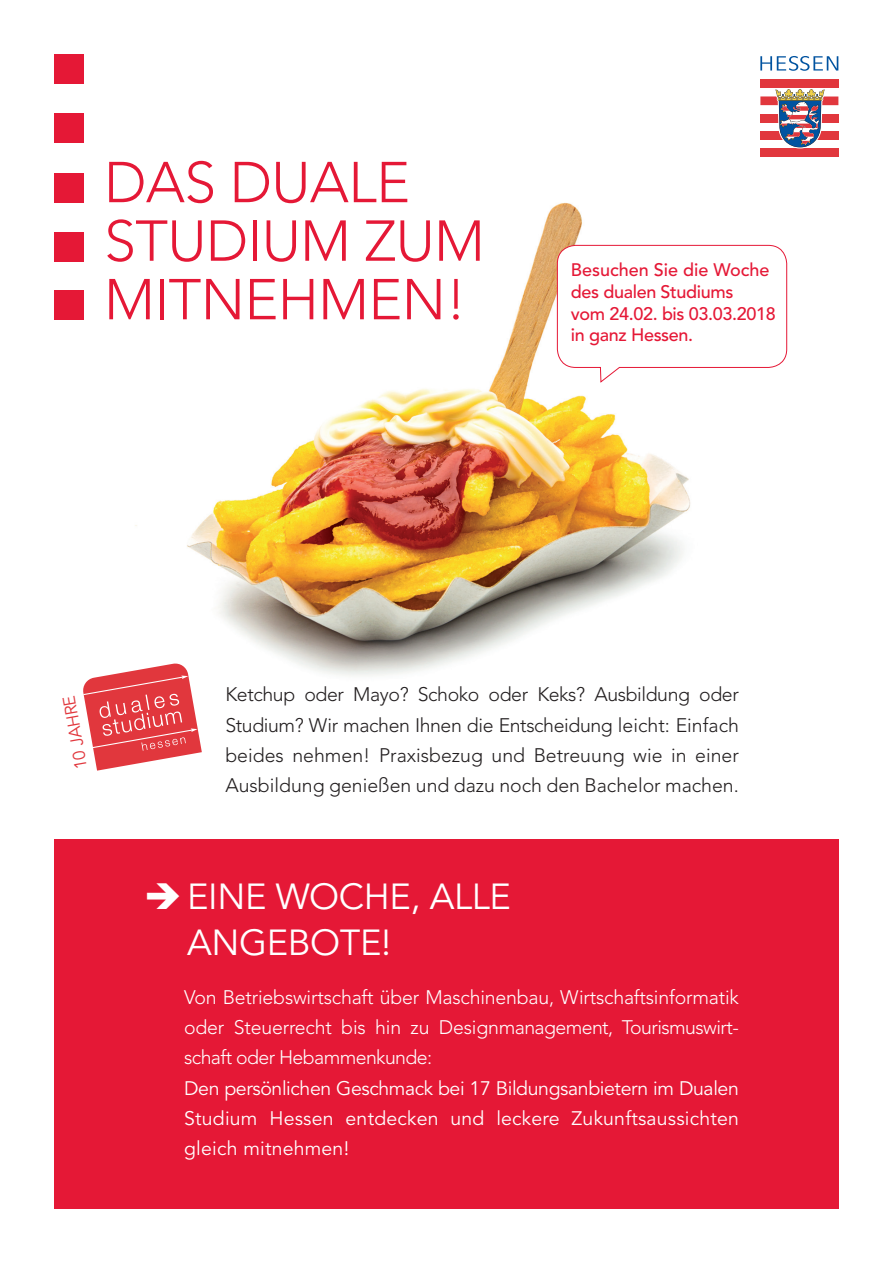
<style>
.page{position:relative;width:893px;height:1263px;background:#fff}
.page>*{position:absolute;margin:0;border:0;box-sizing:border-box;transform-origin:0 0}
.t1{font:300 57px/58.5px "Avenir LT Std";letter-spacing:-.01em;color:#e51836}
.t2{font:36px/45.5px "Avenir LT Std";letter-spacing:-.01em;color:#fff}
.t3{font:300 19.5px/30.3px "Avenir LT Std";color:#231f20;text-align:justify}
.t4{font:300 19.5px/30.3px "Avenir LT Std";letter-spacing:-.03em;color:#fff;text-align:justify}
.t5{font:19.5px/30.3px "Avenir LT Std";letter-spacing:.01em;color:#fff;text-align:justify}
.t6{font:500 18px/21.6px "Avenir LT Std";letter-spacing:-.02em;color:#e51836}
.t7{font:17.1px "Avenir LT Std";color:#e1373d}
</style>
<div class="page">
<img style="left:77px;top:105px;width:755px;height:571px">
<div style="left:54px;top:840px;width:785px;height:369px;background:#e51836"></div>
<div style="left:54px;top:54px;width:30px;height:30px;background:#e51836"></div>
<div style="left:54px;top:114px;width:30px;height:29px;background:#e51836"></div>
<div style="left:54px;top:173px;width:30px;height:30px;background:#e51836"></div>
<div style="left:54px;top:233px;width:30px;height:29px;background:#e51836"></div>
<div style="left:54px;top:290px;width:30px;height:30px;background:#e51836"></div>
<div style="left:760px;top:79px;width:78px;height:9px;background:#e1373d"></div>
<div style="left:760px;top:96px;width:78px;height:9px;background:#e1373d"></div>
<div style="left:760px;top:114px;width:78px;height:9px;background:#e1373d"></div>
<div style="left:760px;top:131px;width:78px;height:9px;background:#e1373d"></div>
<div style="left:760px;top:148px;width:78px;height:9px;background:#e1373d"></div>
<svg style="left:774px;top:89px;width:52px;height:59px"></svg>
<svg style="left:760px;top:56px;width:78px;height:15px"></svg>
<svg style="left:82px;top:662px;width:120px;height:109px"></svg>
<svg style="left:557px;top:245px;width:230px;height:138px"></svg>
<h1 class="t1" style="left:104px;top:153px;width:382px">DAS DUALE<br>STUDIUM ZUM<br>MITNEHMEN!</h1>
<p class="t6" style="left:571px;top:260px;width:206px">Besuchen Sie die Woche des dualen Studiums<br>vom 24.02. bis 03.03.2018 in ganz Hessen.</p>
<p class="t7" style="left:72px;top:770px;width:76px;rotate:-100deg">10 JAHRE</p>
<p class="t3" style="left:225px;top:679px;width:515px">Ketchup oder Mayo? Schoko oder Keks? Ausbildung oder Studium? Wir machen Ihnen die Entscheidung leicht: Einfach beides nehmen! Praxisbezug und Betreuung wie in einer Ausbildung genießen und dazu noch den Bachelor machen.</p>
<h2 class="t2" style="left:187px;top:875px;width:325px;text-indent:-43px">➔EINE WOCHE, ALLE<br>ANGEBOTE!</h2>
<p class="t4" style="left:184px;top:982px;width:556px">Von Betriebswirtschaft über Maschinenbau, Wirtschaftsinformatik oder Steuerrecht bis hin zu Designmanagement, Tourismuswirt&shy;schaft oder Hebammenkunde:</p>
<p class="t5" style="left:184px;top:1073px;width:556px">Den persönlichen Geschmack bei 17 Bildungsanbietern im Dualen Studium Hessen entdecken und leckere Zukunftsaussichten gleich mitnehmen!</p>
</div>
